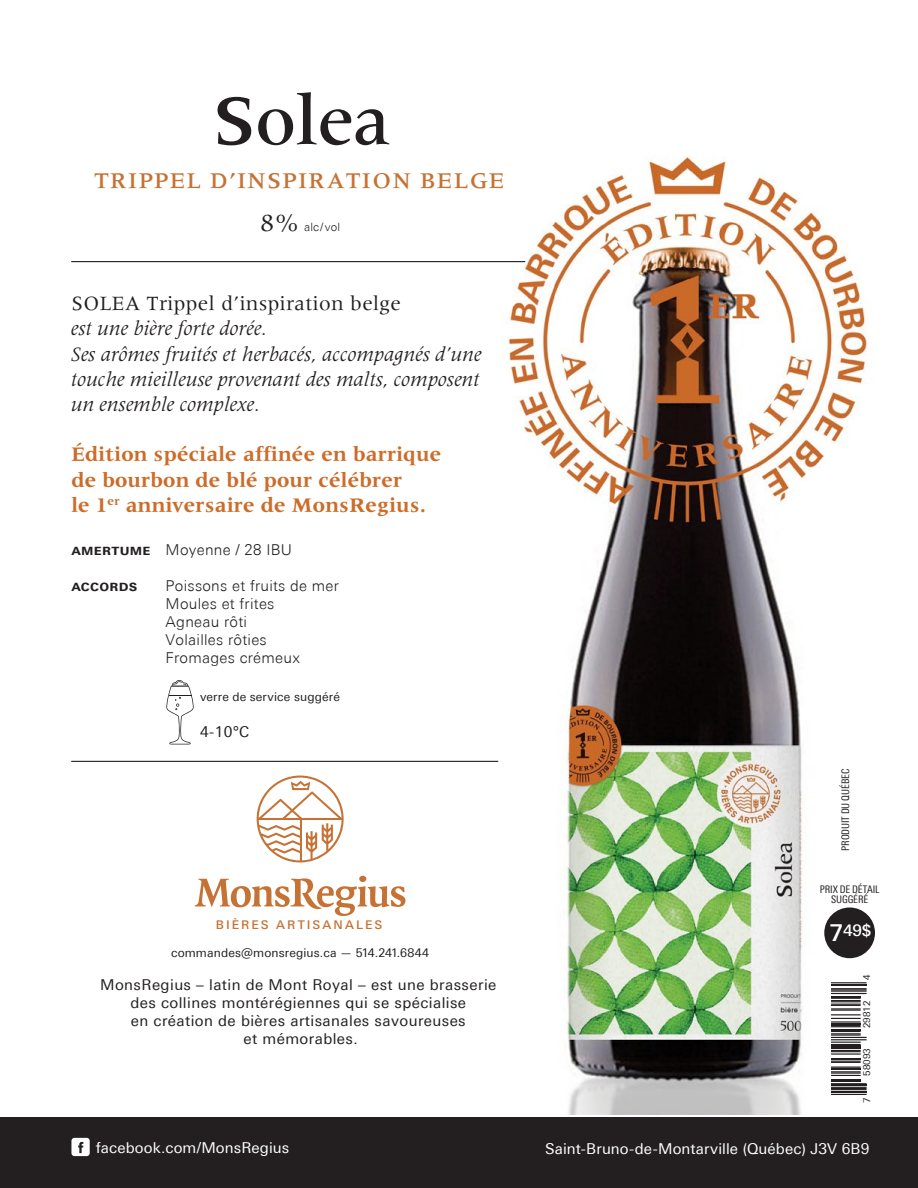
<style>
.page{position:relative;width:918px;height:1188px;background:#fff}
.page>*{position:absolute;margin:0;border:0;box-sizing:border-box;transform-origin:0 0}
.t1{font:500 72.9px "Meridien LT Std";letter-spacing:-.015em;color:#231f20}
.t2{font:25.5px "Meridien LT Std";color:#231f20}
.t3{font:500 23.25px "Meridien LT Std";letter-spacing:.055em;color:#c57234}
.t4{font:italic 21px/25.2px "Latin 725 BT";letter-spacing:.01em;color:#231f20}
.t5{font:700 21px/25.2px "Latin 725 BT";letter-spacing:.01em;color:#cc6c29}
.t6{font:21px "Meridien LT Std";letter-spacing:.02em;color:#231f20}
.t7{font:500 15.9px "Univers Next Pro";color:#fff}
.t8{font:15px/18px "Univers Next Pro";letter-spacing:.03em;color:#231f20;text-align:center}
.t9{font:300 15px/18px "Univers Next Pro";letter-spacing:.02em;color:#231f20}
.t10{font:15px "Univers Next Pro";letter-spacing:.005em;color:#fff}
.t11{font:700 15px "Univers Next Pro";letter-spacing:.015em;color:#231f20}
.t12{font:12px "Univers Next Pro";letter-spacing:.01em;color:#231f20}
.t13{font:500 12px "Univers Next Pro";letter-spacing:.17em;color:#c57234}
.t14{font:300 11.4px "Univers Next Pro";letter-spacing:.01em;color:#231f20}
.t15{font:condensed 10.5px/9.9px "Univers Next Pro";letter-spacing:-.01em;color:#231f20;text-align:center}
.t16{font:9.45px "Univers Next Pro";color:#231f20}
.s1{font-weight:700}
.s2{font-size:23.25px}
</style>
<div class="page">
<div style="left:0;top:1118px;width:918px;height:70px;background:#231f20"></div>
<img style="left:414px;top:156px;width:461px;height:958px">
<div style="left:71px;top:1138px;width:19px;height:18px;background:#fff;border-radius:3px"></div>
<svg style="left:78px;top:1142px;width:5px;height:11px"></svg>
<svg style="left:257px;top:776px;width:87px;height:87px"></svg>
<svg style="left:195px;top:876px;width:211px;height:40px"></svg>
<hr style="left:71px;top:261px;width:454px;height:1px;background:#231f20">
<hr style="left:71px;top:761px;width:427px;height:1px;background:#231f20">
<div style="left:824px;top:907px;width:51px;height:51px;background:#231f20;border-radius:50%"></div>
<svg style="left:166px;top:680px;width:28px;height:64px"></svg>
<hr style="left:831px;top:1094px;width:36px;height:1px;background:#231f20">
<hr style="left:831px;top:1091px;width:36px;height:2px;background:#231f20">
<hr style="left:831px;top:1089px;width:36px;height:1px;background:#231f20">
<hr style="left:831px;top:1088px;width:36px;height:1px;background:#231f20">
<hr style="left:831px;top:1087px;width:36px;height:1px;background:#231f20">
<hr style="left:831px;top:1084px;width:36px;height:2px;background:#231f20">
<hr style="left:831px;top:1083px;width:36px;height:1px;background:#231f20">
<hr style="left:831px;top:1081px;width:30px;height:1px;background:#231f20">
<hr style="left:831px;top:1080px;width:30px;height:1px;background:#231f20">
<hr style="left:831px;top:1075px;width:30px;height:1px;background:#231f20">
<hr style="left:831px;top:1072px;width:30px;height:2px;background:#231f20">
<hr style="left:831px;top:1071px;width:30px;height:1px;background:#231f20">
<hr style="left:831px;top:1069px;width:30px;height:1px;background:#231f20">
<hr style="left:831px;top:1068px;width:30px;height:1px;background:#231f20">
<hr style="left:831px;top:1067px;width:30px;height:1px;background:#231f20">
<hr style="left:831px;top:1062px;width:30px;height:1px;background:#231f20">
<hr style="left:831px;top:1061px;width:30px;height:1px;background:#231f20">
<hr style="left:831px;top:1058px;width:30px;height:1px;background:#231f20">
<hr style="left:831px;top:1053px;width:30px;height:2px;background:#231f20">
<hr style="left:831px;top:1051px;width:30px;height:1px;background:#231f20">
<hr style="left:831px;top:1050px;width:30px;height:1px;background:#231f20">
<hr style="left:831px;top:1048px;width:30px;height:1px;background:#231f20">
<hr style="left:831px;top:1046px;width:30px;height:2px;background:#231f20">
<hr style="left:831px;top:1045px;width:30px;height:1px;background:#231f20">
<hr style="left:831px;top:1044px;width:30px;height:1px;background:#231f20">
<hr style="left:831px;top:1042px;width:30px;height:1px;background:#231f20">
<hr style="left:831px;top:1039px;width:36px;height:1px;background:#231f20">
<hr style="left:831px;top:1037px;width:36px;height:1px;background:#231f20">
<hr style="left:831px;top:1034px;width:30px;height:2px;background:#231f20">
<hr style="left:831px;top:1033px;width:30px;height:1px;background:#231f20">
<hr style="left:831px;top:1031px;width:30px;height:1px;background:#231f20">
<hr style="left:831px;top:1030px;width:30px;height:1px;background:#231f20">
<hr style="left:831px;top:1026px;width:30px;height:1px;background:#231f20">
<hr style="left:831px;top:1025px;width:30px;height:1px;background:#231f20">
<hr style="left:831px;top:1024px;width:30px;height:1px;background:#231f20">
<hr style="left:831px;top:1021px;width:30px;height:2px;background:#231f20">
<hr style="left:831px;top:1018px;width:30px;height:1px;background:#231f20">
<hr style="left:831px;top:1014px;width:30px;height:1px;background:#231f20">
<hr style="left:831px;top:1010px;width:30px;height:1px;background:#231f20">
<hr style="left:831px;top:1008px;width:30px;height:2px;background:#231f20">
<hr style="left:831px;top:1005px;width:30px;height:1px;background:#231f20">
<hr style="left:831px;top:1004px;width:30px;height:1px;background:#231f20">
<hr style="left:831px;top:1001px;width:30px;height:1px;background:#231f20">
<hr style="left:831px;top:1000px;width:30px;height:1px;background:#231f20">
<hr style="left:831px;top:998px;width:30px;height:1px;background:#231f20">
<hr style="left:831px;top:996px;width:30px;height:2px;background:#231f20">
<hr style="left:831px;top:993px;width:36px;height:1px;background:#231f20">
<hr style="left:831px;top:991px;width:36px;height:1px;background:#231f20">
<hr style="left:831px;top:989px;width:36px;height:2px;background:#231f20">
<hr style="left:831px;top:988px;width:36px;height:1px;background:#231f20">
<hr style="left:831px;top:985px;width:36px;height:1px;background:#231f20">
<hr style="left:831px;top:982px;width:36px;height:1px;background:#231f20">
<h1 class="t1" style="left:212px;top:81px;width:179px">Solea</h1>
<h3 class="t3" style="left:95px;top:168px;width:411px">TRIPPEL D’INSPIRATION BELGE</h3>
<h2 class="t2" style="left:260px;top:209px;width:41px">8%</h2>
<p class="t14" style="left:304px;top:220px;width:37px">alc/vol</p>
<h3 class="t6" style="left:71px;top:292px;width:331px">SOLEA Trippel d’inspiration belge</h3>
<h3 class="t4" style="left:71px;top:316px;width:412px">est une bière forte dorée.<br>Ses arômes fruités et herbacés, accompagnés d’une touche mieilleuse provenant des malts, composent un ensemble complexe.</h3>
<h3 class="t5" style="left:71px;top:442px;width:371px">Édition spéciale affinée en barrique de bourbon de blé pour célébrer<br>le 1<sup>er</sup> anniversaire de MonsRegius.</h3>
<p class="t9" style="left:71px;top:541px;width:222px"><span class="s1">AMERTUME</span> Moyenne / 28 IBU</p>
<p class="t11" style="left:71px;top:577px;width:67px">ACCORDS</p>
<p class="t9" style="left:166px;top:577px;width:175px">Poissons et fruits de mer<br>Moules et frites<br>Agneau rôti<br>Volailles rôties<br>Fromages crémeux</p>
<p class="t12" style="left:200px;top:690px;width:141px">verre de service suggéré</p>
<p class="t8" style="left:200px;top:722px;width:51px">4-10°C</p>
<p class="t13" style="left:216px;top:917px;width:168px">BIÈRES ARTISANALES</p>
<p class="t12" style="left:171px;top:946px;width:260px">commandes@monsregius.ca — 514.241.6844</p>
<p class="t8" style="left:100px;top:976px;width:398px">MonsRegius – latin de Mont Royal – est une brasserie des collines montérégiennes qui se spécialise<br>en création de bières artisanales savoureuses<br>et mémorables.</p>
<p class="t10" style="left:96px;top:1139px;width:195px">facebook.com/MonsRegius</p>
<p class="t15" style="left:840px;top:851px;width:83px;rotate:-90deg">PRODUIT DU QUÉBEC</p>
<p class="t15" style="left:820px;top:884px;width:61px">PRIX DE DÉTAIL<br>SUGGÉRÉ</p>
<p class="t7" style="left:830px;top:921px;width:43px"><span class="s2">7</span>49$</p>
<p class="t16" style="left:861px;top:980px;width:7px;rotate:-90deg">4</p>
<p class="t16" style="left:861px;top:1028px;width:29px;rotate:-90deg">29812</p>
<p class="t16" style="left:861px;top:1076px;width:29px;rotate:-90deg">58093</p>
<p class="t16" style="left:861px;top:1103px;width:7px;rotate:-90deg">7</p>
<p class="t10" style="left:545px;top:1140px;width:326px">Saint-Bruno-de-Montarville (Québec) J3V 6B9</p>
</div>
